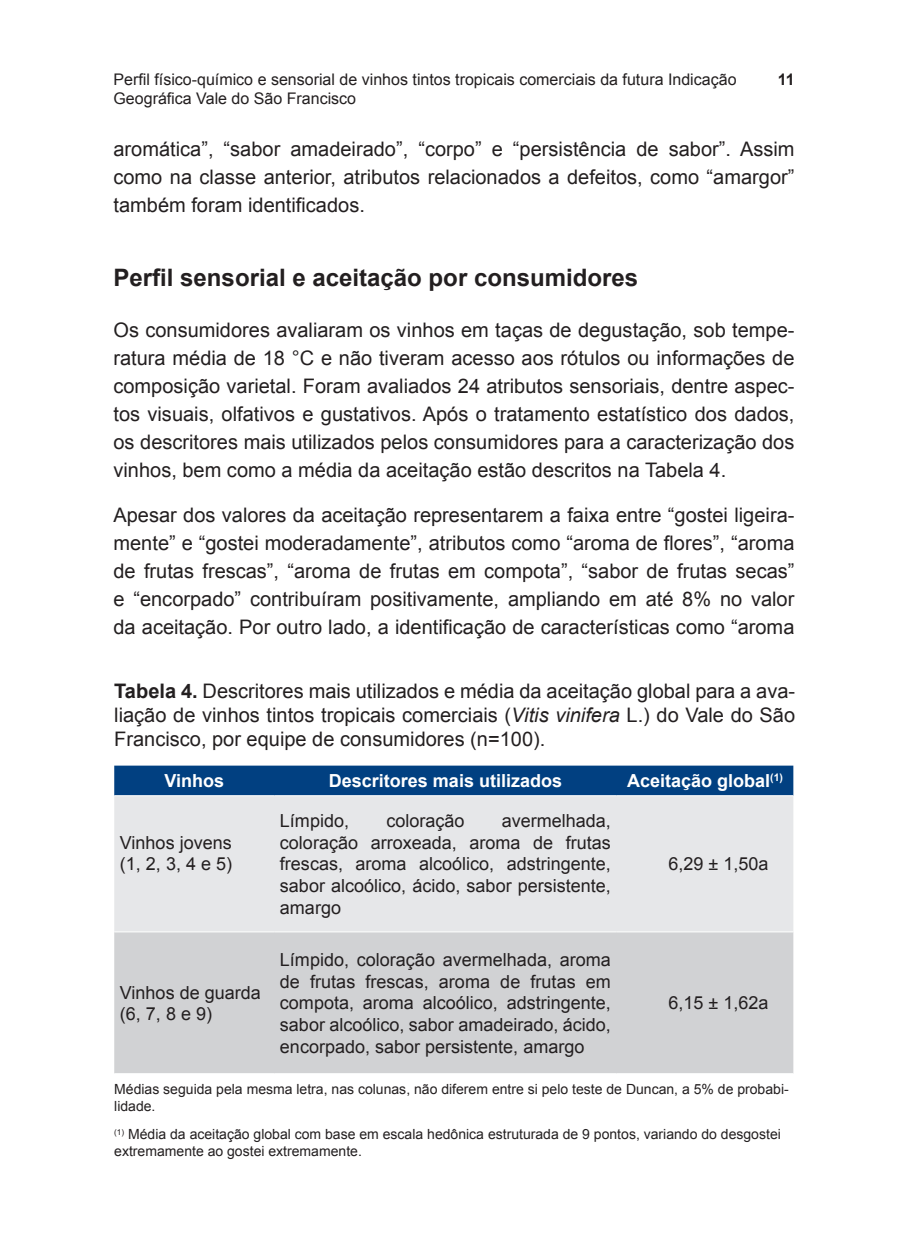
<style>
.page{position:relative;width:908px;height:1248px;background:#fff}
.page>*{position:absolute;margin:0;border:0;box-sizing:border-box;transform-origin:0 0}
.TITULO_2{font:700 24px "Arial";color:#231f20}
.MIOLO{font:20px/28px "Arial";color:#231f20;text-align:justify}
.TABELA_TITULO{font:20px/24px "Arial";color:#231f20;text-align:justify}
.TABELA_MIOLO{font:18px/21.6px "Arial";color:#231f20;text-align:justify}
.TABELA_CABECA{font:700 18px "Arial";color:#fff}
.TABELA_CABECA_ESQUER{font:700 18px "Arial";color:#fff}
.t1{font:16px "Arial";color:#231f20}
.t2{font:700 16px "Arial";color:#231f20}
.TABELA_FONTE{font:14px/16.8px "Arial";color:#231f20}
.s1{font-weight:700}
.s2{font-style:italic}
</style>
<div class="page">
<div style="left:114px;top:765px;width:679px;height:30px;background:#014081"></div>
<div style="left:114px;top:796px;width:679px;height:135px;background:#e6e7e9"></div>
<div style="left:114px;top:932px;width:679px;height:141px;background:#d1d2d4"></div>
<p class="t1" style="left:113px;top:69px;width:624px">Perfil físico-químico e sensorial de vinhos tintos tropicais comerciais da futura Indicação</p>
<p class="t2" style="left:777px;top:69px;width:18px">11</p>
<p class="t1" style="left:113px;top:88px;width:244px">Geográfica Vale do São Francisco</p>
<p class="MIOLO" style="left:113px;top:135px;width:682px">aromática”, “sabor amadeirado”, “corpo” e “persistência de sabor”. Assim como na classe anterior, atributos relacionados a defeitos, como “amargor” também foram identificados.</p>
<p class="TITULO_2" style="left:113px;top:262px;width:526px">Perfil sensorial e aceitação por consumidores</p>
<p class="MIOLO" style="left:113px;top:316px;width:682px">Os consumidores avaliaram os vinhos em taças de degustação, sob tempe&shy;ratura média de 18 °C e não tiveram acesso aos rótulos ou informações de composição varietal. Foram avaliados 24 atributos sensoriais, dentre aspec&shy;tos visuais, olfativos e gustativos. Após o tratamento estatístico dos dados, os descritores mais utilizados pelos consumidores para a caracterização dos vinhos, bem como a média da aceitação estão descritos na Tabela 4.</p>
<p class="MIOLO" style="left:113px;top:501px;width:682px">Apesar dos valores da aceitação representarem a faixa entre “gostei ligeira&shy;mente” e “gostei moderadamente”, atributos como “aroma de flores”, “aroma de frutas frescas”, “aroma de frutas em compota”, “sabor de frutas secas” e “encorpado” contribuíram positivamente, ampliando em até 8% no valor da aceitação. Por outro lado, a identificação de características como “aroma</p>
<p class="TABELA_TITULO" style="left:114px;top:679px;width:682px"><span class="s1">Tabela 4.</span> Descritores mais utilizados e média da aceitação global para a ava&shy;liação de vinhos tintos tropicais comerciais (<span class="s2">Vitis vinifera</span> L.) do Vale do São Francisco, por equipe de consumidores (n=100).</p>
<p class="TABELA_CABECA_ESQUER" style="left:164px;top:768px;width:61px">Vinhos</p>
<p class="TABELA_CABECA" style="left:328px;top:768px;width:235px">Descritores mais utilizados</p>
<p class="TABELA_CABECA" style="left:626px;top:768px;width:157px">Aceitação global<sup>(1)</sup></p>
<p class="TABELA_MIOLO" style="left:120px;top:831px;width:113px">Vinhos jovens</p>
<p class="TABELA_MIOLO" style="left:120px;top:853px;width:114px">(1, 2, 3, 4 e 5)</p>
<p class="TABELA_MIOLO" style="left:120px;top:981px;width:142px">Vinhos de guarda</p>
<p class="TABELA_MIOLO" style="left:120px;top:1003px;width:94px">(6, 7, 8 e 9)</p>
<p class="TABELA_MIOLO" style="left:280px;top:810px;width:71px">Límpido,</p>
<p class="TABELA_MIOLO" style="left:386px;top:810px;width:80px">coloração</p>
<p class="TABELA_MIOLO" style="left:280px;top:810px;width:332px;text-indent:222px">avermelhada, coloração arroxeada, aroma de frutas frescas, aroma alcoólico, adstringente, sabor alcoólico, ácido, sabor persistente, amargo</p>
<p class="TABELA_MIOLO" style="left:280px;top:949px;width:332px">Límpido, coloração avermelhada, aroma de frutas frescas, aroma de frutas em compota, aroma alcoólico, adstringente, sabor alcoólico, sabor amadeirado, ácido, encorpado, sabor persistente, amargo</p>
<p class="TABELA_MIOLO" style="left:668px;top:853px;width:101px">6,29 ± 1,50a</p>
<p class="TABELA_MIOLO" style="left:668px;top:992px;width:101px">6,15 ± 1,62a</p>
<p class="TABELA_FONTE" style="left:114px;top:1081px;width:675px">Médias seguida pela mesma letra, nas colunas, não diferem entre si pelo teste de Duncan, a 5% de probabi&shy;lidade.</p>
<p class="TABELA_FONTE" style="left:114px;top:1125px;width:667px"><sup>(1)</sup> Média da aceitação global com base em escala hedônica estruturada de 9 pontos, variando do desgostei extremamente ao gostei extremamente.</p>
</div>
